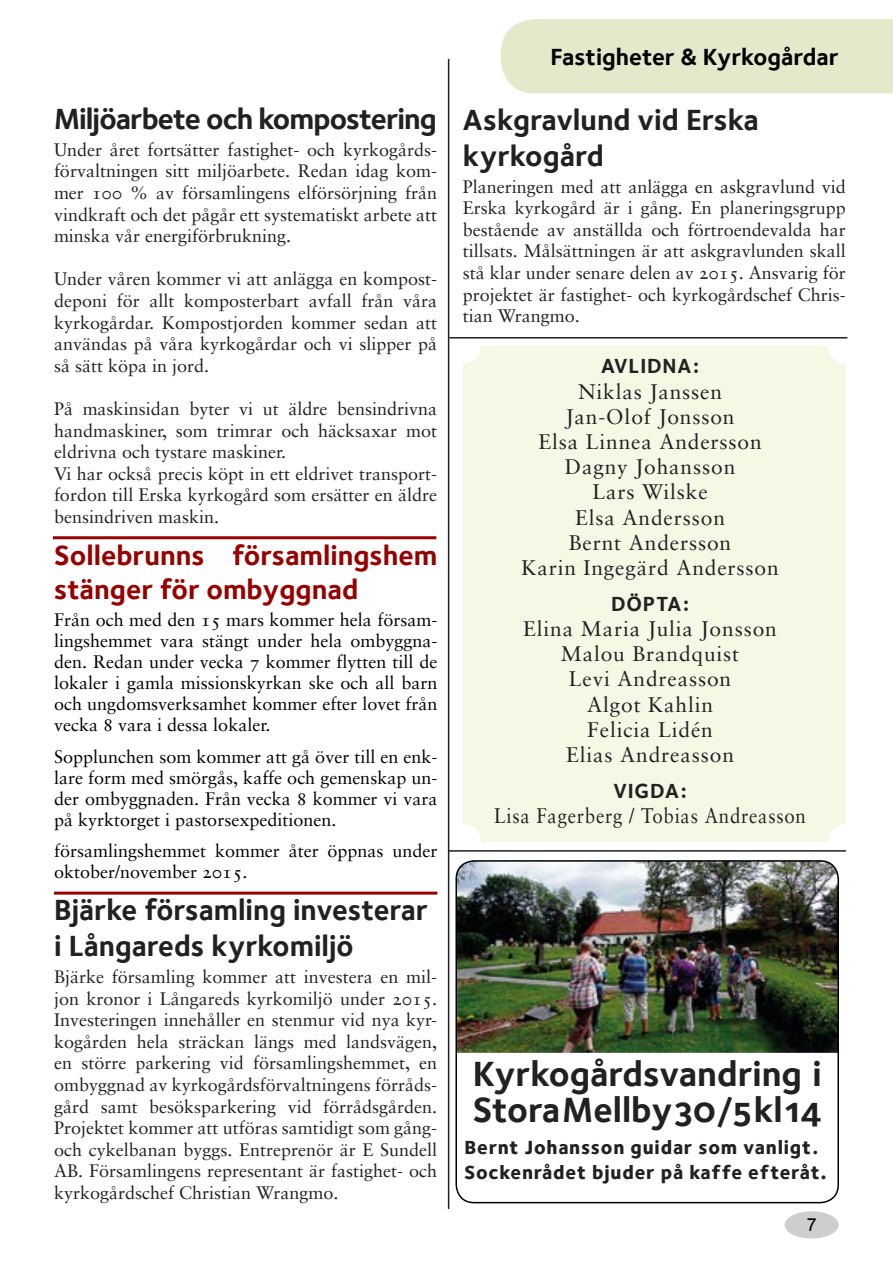
<style>
.page{position:relative;width:893px;height:1263px;background:#fff}
.page>*{position:absolute;margin:0;border:0;box-sizing:border-box;transform-origin:0 0}
.t1{font:36px/36px "Foundry Sterling Bold OSF";color:#212121}
.t2{font:30px/36px "Foundry Sterling Bold OSF";color:#212121}
.t3{font:30px "Foundry Sterling Bold OSF";letter-spacing:-.03em;color:#212121}
.t4{font:28.5px/34.2px "Foundry Sterling Bold OSF";color:#960000}
.t5{font:24px "Foundry Sterling Bold OSF";color:#020203}
.t6{font:21px/25.2px "Sabon Roman Os F";letter-spacing:.04em;color:#212121;text-align:center}
.t7{font:21px "Sabon Roman Os F";letter-spacing:.04em;color:#212121;scale:.89 1}
.t8{font:21px "Foundry Sterling Bold OSF";letter-spacing:.04em;color:#212121}
.t9{font:19.5px/25.2px "Foundry Sterling Extra Bold OSF";letter-spacing:.04em;color:#212121}
.t10{font:18px/21.6px "Sabon Roman Os F";color:#212121;text-align:justify}
.t11{font:18px/21px "Sabon Roman Os F";color:#000;text-align:justify}
.t12{font:18px "Arial";color:#000}
.s1{font-size:21px}
</style>
<div class="page">
<div style="left:785px;top:1211px;width:54px;height:27px;background:#cecece;border-radius:50%"></div>
<div style="left:501px;top:19px;width:392px;height:75px;background:#e3e9ca"></div>
<div style="left:463px;top:345px;width:383px;height:497px;background:#f6f8e5;border-radius:18px"></div>
<hr style="left:448px;top:59px;width:1px;height:1150px;background:#212121">
<hr style="left:449px;top:337px;width:398px;height:1px;background:#212121">
<hr style="left:448px;top:850px;width:398px;height:2px;background:#212121">
<img style="left:458px;top:861px;width:380px;height:192px">
<div style="left:455px;top:860px;width:384px;height:343px;border:2px solid #000;border-radius:18px"></div>
<hr style="left:54px;top:892px;width:383px;height:3px;background:#960000">
<hr style="left:53px;top:536px;width:383px;height:3px;background:#960000">
<h2 class="t3" style="left:54px;top:101px;width:384px">Miljöarbete och kompostering</h2>
<p class="t10" style="left:54px;top:139px;width:385px">Under året fortsätter fastighet- och kyrkogårds&shy;förvaltningen sitt miljöarbete. Redan idag kom&shy;mer 100 % av församlingens elförsörjning från vindkraft och det pågår ett systematiskt arbete att minska vår energiförbrukning.</p>
<p class="t10" style="left:54px;top:268px;width:385px">Under våren kommer vi att anlägga en kompost&shy;deponi för allt komposterbart avfall från våra kyrkogårdar. Kompostjorden kommer sedan att användas på våra kyrkogårdar och vi slipper på så sätt köpa in jord.</p>
<p class="t10" style="left:54px;top:398px;width:385px;text-align:left">På maskinsidan byter vi ut äldre bensindrivna handmaskiner, som trimrar och häcksaxar mot eldrivna och tystare maskiner.<br>Vi har också precis köpt in ett eldrivet transport&shy;fordon till Erska kyrkogård som ersätter en äldre bensindriven maskin.</p>
<h3 class="t4" style="left:54px;top:538px;width:385px">Sollebrunns församlingshem stänger för ombyggnad</h3>
<p class="t11" style="left:54px;top:609px;width:385px">Från och med den 15 mars kommer hela försam&shy;lingshemmet vara stängt under hela ombyggna&shy;den. Redan under vecka 7 kommer flytten till de lokaler i gamla missionskyrkan ske och all barn och ungdomsverksamhet kommer efter lovet från vecka 8 vara i dessa lokaler.</p>
<p class="t11" style="left:54px;top:746px;width:385px">Sopplunchen som kommer att gå över till en enk&shy;lare form med smörgås, kaffe och gemenskap un&shy;der ombyggnaden. Från vecka 8 kommer vi vara på kyrktorget i pastorsexpeditionen.</p>
<p class="t11" style="left:54px;top:840px;width:385px">församlingshemmet kommer åter öppnas under oktober/november 2015.</p>
<h2 class="t2" style="left:54px;top:891px;width:375px">Bjärke församling investerar i Långareds kyrkomiljö</h2>
<p class="t10" style="left:54px;top:966px;width:385px">Bjärke församling kommer att investera en mil&shy;jon kronor i Långareds kyrkomiljö under 2015.<br>Investeringen innehåller en stenmur vid nya kyr&shy;kogården hela sträckan längs med landsvägen, en större parkering vid församlingshemmet, en ombyggnad av kyrkogårdsförvaltningens förråds&shy;gård samt besöksparkering vid förrådsgården.<br>Projektet kommer att utföras samtidigt som gång&shy;och cykelbanan byggs. Entreprenör är E Sundell AB. Församlingens representant är fastighet- och kyrkogårdschef Christian Wrangmo.</p>
<h3 class="t5" style="left:550px;top:43px;width:290px">Fastigheter &amp; Kyrkogårdar</h3>
<h2 class="t2" style="left:463px;top:101px;width:297px">Askgravlund vid Erska kyrkogård</h2>
<p class="t10" style="left:463px;top:175px;width:385px">Planeringen med att anlägga en askgravlund vid Erska kyrkogård är i gång. En planeringsgrupp bestående av anställda och förtroendevalda har tillsats. Målsättningen är att askgravlunden skall stå klar under senare delen av 2015. Ansvarig för projektet är fastighet- och kyrkogårdschef Chris&shy;tian Wrangmo.</p>
<p class="t8" style="left:601px;top:354px;width:99px">AVLIDNA:</p>
<p class="t6" style="left:521px;top:379px;width:259px">Niklas Janssen<br>Jan-Olof Jonsson<br>Elsa Linnea Andersson<br>Dagny Johansson<br>Lars Wilske<br>Elsa Andersson<br>Bernt Andersson<br>Karin Ingegärd Andersson</p>
<p class="t8" style="left:611px;top:591px;width:79px">DÖPTA:</p>
<p class="t6" style="left:523px;top:616px;width:255px">Elina Maria Julia Jonsson<br>Malou Brandquist<br>Levi Andreasson<br>Algot Kahlin<br>Felicia Lidén<br>Elias Andreasson</p>
<p class="t8" style="left:613px;top:778px;width:75px">VIGDA:</p>
<p class="t7" style="left:494px;top:803px;width:352px">Lisa Fagerberg / Tobias Andreasson</p>
<h1 class="t1" style="left:473px;top:1055px;width:350px">Kyrkogårdsvandring i<br>Stora Mellby 30/5 kl 14</h1>
<p class="t9" style="left:464px;top:1134px;width:364px">Bernt Johansson guidar som vanligt.<br>Sockenrådet bjuder på kaffe efteråt<span class="s1">.</span></p>
<p class="t12" style="left:807px;top:1213px;width:12px">7</p>
</div>
